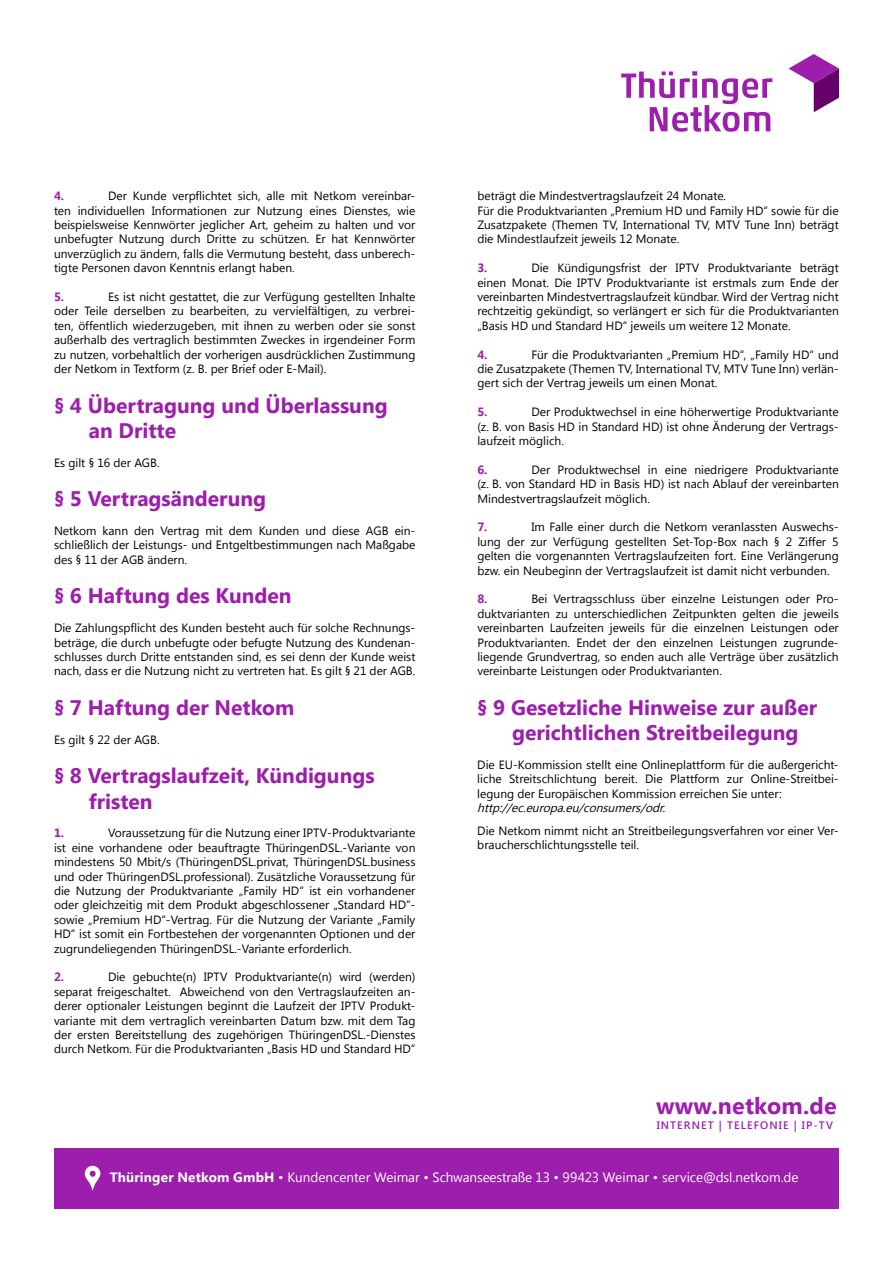
<style>
.page{position:relative;width:893px;height:1263px;background:#fff}
.page>*{position:absolute;margin:0;border:0;box-sizing:border-box;transform-origin:0 0}
.t1{font:700 23.25px "Segoe UI";letter-spacing:.01em;color:#9d1dac}
.t2{font:700 21px/25.2px "Segoe UI";color:#9d1dac}
.t3{font:13.5px "Segoe UI";color:#fff}
.t4{font:12px/14.4px "Segoe UI";color:#000;text-align:justify}
.t5{font:italic 12px "Segoe UI";color:#000}
.t6{font:700 12px "Segoe UI";color:#9d1dac}
.t7{font:600 10.8px "Segoe UI";letter-spacing:.1em;color:#9d1dac}
.s1{font-weight:700}
</style>
<div class="page">
<div style="left:54px;top:1148px;width:785px;height:61px;background:#9d1dac"></div>
<svg style="left:85px;top:1166px;width:15px;height:24px"></svg>
<svg style="left:788px;top:54px;width:51px;height:58px"></svg>
<svg style="left:621px;top:71px;width:151px;height:61px"></svg>
<p class="t4" style="left:54px;top:188px;width:363px;text-indent:54px">Der Kunde verpflichtet sich, alle mit Netkom vereinbar&shy;ten individuellen Informationen zur Nutzung eines Dienstes, wie beispielsweise Kennwörter jeglicher Art, geheim zu halten und vor unbefugter Nutzung durch Dritte zu schützen. Er hat Kennwörter unverzüglich zu ändern, falls die Vermutung besteht, dass unberech&shy;tigte Personen davon Kenntnis erlangt haben.</p>
<p class="t6" style="left:54px;top:288px;width:12px">5.</p>
<p class="t6" style="left:54px;top:187px;width:12px">4.</p>
<p class="t4" style="left:54px;top:289px;width:363px;text-indent:54px">Es ist nicht gestattet, die zur Verfügung gestellten Inhalte oder Teile derselben zu bearbeiten, zu vervielfältigen, zu verbrei&shy;ten, öffentlich wiederzugeben, mit ihnen zu werben oder sie sonst außerhalb des vertraglich bestimmten Zweckes in irgendeiner Form zu nutzen, vorbehaltlich der vorherigen ausdrücklichen Zustimmung der Netkom in Textform (z. B. per Brief oder E-Mail).</p>
<h2 class="t2" style="left:89px;top:391px;width:300px;text-indent:-35px">§ 4 Übertragung und Überlassung an Dritte</h2>
<p class="t4" style="left:54px;top:454px;width:107px">Es gilt § 16 der AGB.</p>
<h2 class="t2" style="left:54px;top:485px;width:214px">§ 5 Vertragsänderung</h2>
<p class="t4" style="left:54px;top:523px;width:363px">Netkom kann den Vertrag mit dem Kunden und diese AGB ein&shy;schließlich der Leistungs- und Entgeltbestimmungen nach Maßgabe des § 11 der AGB ändern.</p>
<h2 class="t2" style="left:54px;top:582px;width:239px">§ 6 Haftung des Kunden</h2>
<p class="t4" style="left:54px;top:620px;width:363px">Die Zahlungspflicht des Kunden besteht auch für solche Rechnungs&shy;beträge, die durch unbefugte oder befugte Nutzung des Kundenan&shy;schlusses durch Dritte entstanden sind, es sei denn der Kunde weist nach, dass er die Nutzung nicht zu vertreten hat. Es gilt § 21 der AGB.</p>
<h2 class="t2" style="left:54px;top:694px;width:242px">§ 7 Haftung der Netkom</h2>
<p class="t4" style="left:54px;top:732px;width:107px">Es gilt § 22 der AGB.</p>
<h2 class="t2" style="left:89px;top:762px;width:287px;text-indent:-35px">§ 8 Vertragslaufzeit, Kündigungs fristen</h2>
<p class="t6" style="left:54px;top:824px;width:12px">1.</p>
<p class="t4" style="left:54px;top:825px;width:363px;text-indent:54px">Voraussetzung für die Nutzung einer IPTV-Produktvariante ist eine vorhandene oder beauftragte ThüringenDSL.-Variante von mindestens 50 Mbit/s (ThüringenDSL.privat, ThüringenDSL.business und oder ThüringenDSL.professional). Zusätzliche Voraussetzung für die Nutzung der Produktvariante „Family HD“ ist ein vorhandener oder gleichzeitig mit dem Produkt abgeschlossener „Standard HD“- sowie „Premium HD“-Vertrag. Für die Nutzung der Variante „Family HD“ ist somit ein Fortbestehen der vorgenannten Optionen und der zugrundeliegenden ThüringenDSL.-Variante erforderlich.</p>
<p class="t6" style="left:54px;top:968px;width:12px">2.</p>
<p class="t4" style="left:54px;top:969px;width:363px;text-indent:54px">Die gebuchte(n) IPTV Produktvariante(n) wird (werden) separat freigeschaltet. Abweichend von den Vertragslaufzeiten an&shy;derer optionaler Leistungen beginnt die Laufzeit der IPTV Produkt&shy;variante mit dem vertraglich vereinbarten Datum bzw. mit dem Tag der ersten Bereitstellung des zugehörigen ThüringenDSL.-Dienstes durch Netkom. Für die Produktvarianten „Basis HD und Standard HD“</p>
<p class="t4" style="left:477px;top:188px;width:363px;text-align:left">beträgt die Mindestvertragslaufzeit 24 Monate.<br>Für die Produktvarianten „Premium HD und Family HD“ sowie für die Zusatzpakete (Themen TV, International TV, MTV Tune Inn) beträgt die Mindestlaufzeit jeweils 12 Monate.</p>
<p class="t6" style="left:477px;top:259px;width:12px">3.</p>
<p class="t4" style="left:477px;top:260px;width:363px;text-indent:54px">Die Kündigungsfrist der IPTV Produktvariante beträgt einen Monat. Die IPTV Produktvariante ist erstmals zum Ende der vereinbarten Mindestvertragslaufzeit kündbar. Wird der Vertrag nicht rechtzeitig gekündigt, so verlängert er sich für die Produktvarianten „Basis HD und Standard HD“ jeweils um weitere 12 Monate.</p>
<p class="t6" style="left:477px;top:346px;width:12px">4.</p>
<p class="t4" style="left:477px;top:346px;width:363px;text-indent:54px">Für die Produktvarianten „Premium HD“, „Family HD“ und die Zusatzpakete (Themen TV, International TV, MTV Tune Inn) verlän&shy;gert sich der Vertrag jeweils um einen Monat.</p>
<p class="t6" style="left:477px;top:403px;width:12px">5.</p>
<p class="t4" style="left:477px;top:404px;width:363px;text-indent:54px">Der Produktwechsel in eine höherwertige Produktvariante (z. B. von Basis HD in Standard HD) ist ohne Änderung der Vertrags&shy;laufzeit möglich.</p>
<p class="t6" style="left:477px;top:461px;width:12px">6.</p>
<p class="t4" style="left:477px;top:462px;width:363px;text-indent:54px">Der Produktwechsel in eine niedrigere Produktvariante (z. B. von Standard HD in Basis HD) ist nach Ablauf der vereinbarten Mindestvertragslaufzeit möglich.</p>
<p class="t6" style="left:477px;top:518px;width:12px">7.</p>
<p class="t4" style="left:477px;top:519px;width:363px;text-indent:54px">Im Falle einer durch die Netkom veranlassten Auswechs&shy;lung der zur Verfügung gestellten Set-Top-Box nach § 2 Ziffer 5 gelten die vorgenannten Vertragslaufzeiten fort. Eine Verlängerung bzw. ein Neubeginn der Vertragslaufzeit ist damit nicht verbunden.</p>
<p class="t6" style="left:477px;top:590px;width:12px">8.</p>
<p class="t4" style="left:477px;top:591px;width:363px;text-indent:54px">Bei Vertragsschluss über einzelne Leistungen oder Pro&shy;duktvarianten zu unterschiedlichen Zeitpunkten gelten die jeweils vereinbarten Laufzeiten jeweils für die einzelnen Leistungen oder Produktvarianten. Endet der den einzelnen Leistungen zugrunde&shy;liegende Grundvertrag, so enden auch alle Verträge über zusätzlich vereinbarte Leistungen oder Produktvarianten.</p>
<h2 class="t2" style="left:512px;top:694px;width:306px;text-indent:-35px">§ 9 Gesetzliche Hinweise zur außer gerichtlichen Streitbeilegung</h2>
<p class="t4" style="left:477px;top:757px;width:363px">Die EU-Kommission stellt eine Onlineplattform für die außergericht&shy;liche Streitschlichtung bereit. Die Plattform zur Online-Streitbei&shy;legung der Europäischen Kommission erreichen Sie unter:</p>
<p class="t5" style="left:477px;top:799px;width:193px">http://ec.europa.eu/consumers/odr.</p>
<p class="t4" style="left:477px;top:823px;width:363px">Die Netkom nimmt nicht an Streitbeilegungsverfahren vor einer Ver&shy;braucherschlichtungsstelle teil.</p>
<h1 class="t1" style="left:656px;top:1089px;width:182px">www.netkom.de</h1>
<p class="t7" style="left:657px;top:1117px;width:178px">INTERNET | TELEFONIE | IP-TV</p>
<p class="t3" style="left:110px;top:1168px;width:690px"><span class="s1">Thüringer Netkom GmbH</span> • Kundencenter Weimar • Schwanseestraße 13 • 99423 Weimar • service@dsl.netkom.de</p>
</div>
